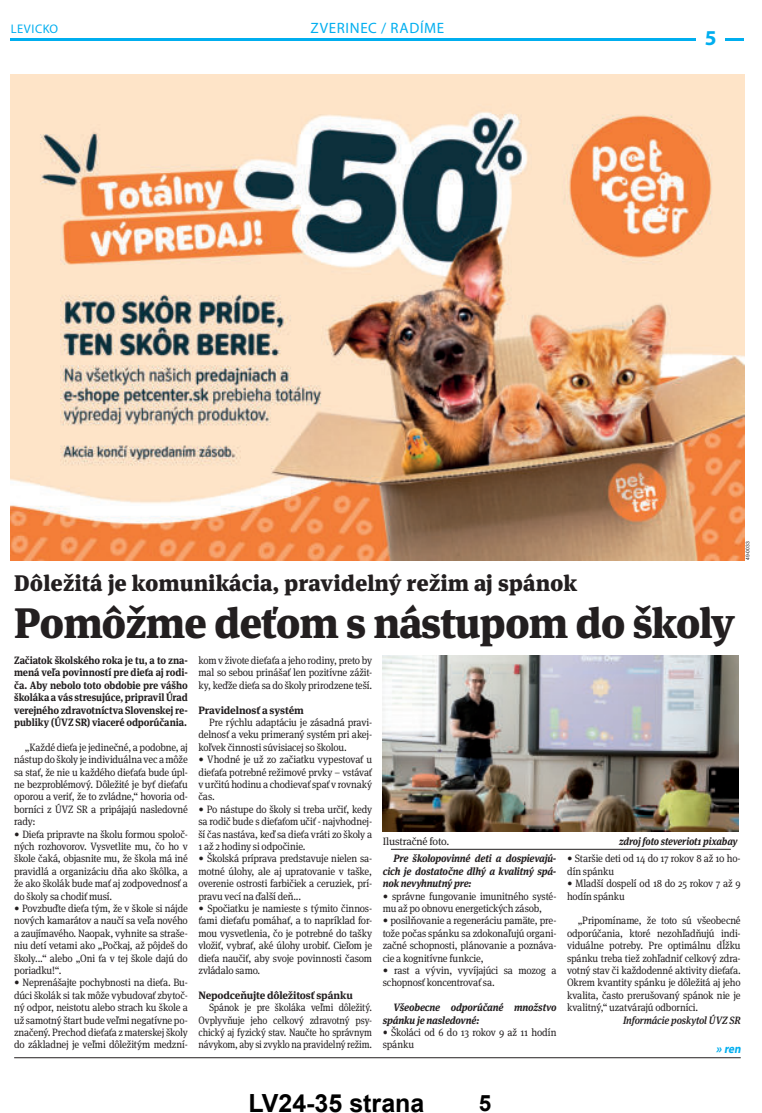
<style>
.page{position:relative;width:762px;height:1113px;background:#fff}
.page>*{position:absolute;margin:0;border:0;box-sizing:border-box;transform-origin:0 0}
.t1{font:900 42.5px "Meta Serif Pro";letter-spacing:-.025em;color:#231f20}
.t2{font:700 25px "Arial";color:#000}
.t3{font:900 22.5px "Meta Serif Pro";color:#231f20}
.t4{font:700 22.5px "Arial";color:#000}
.t5{font:700 21.25px "Myriad Pro";color:#00aeef}
.t6{font:15px "Myriad Pro";letter-spacing:.045em;color:#00aeef}
.t7{font:12.5px "Myriad Pro";letter-spacing:.04em;color:#00aeef}
.t8{font:italic 700 12.5px "Myriad Pro";color:#00aeef}
.t9{font:10.62px/12.4px "Meta Serif Pro";letter-spacing:-.015em;color:#231f20;text-align:justify}
.t10{font:10.62px/12.4px "Meta Serif Pro";letter-spacing:-.015em;color:#231f20;text-align:justify;scale:.93 1}
.t11{font:700 10.62px/12.4px "Meta Serif Pro";letter-spacing:-.015em;color:#231f20;text-align:justify;scale:.93 1}
.t12{font:10.62px/12.4px "Meta Serif Pro";letter-spacing:-.015em;color:#231f20;text-align:justify;scale:.89 1}
.t13{font:italic 700 10.62px/12.4px "Meta Serif Pro";letter-spacing:-.015em;color:#231f20;text-align:justify;scale:.93 1}
.t14{font:700 10.62px "Meta Serif Pro";letter-spacing:-.015em;color:#231f20}
.t15{font:italic 700 10.62px "Meta Serif Pro";letter-spacing:-.015em;color:#231f20;scale:.9 1}
.t16{font:italic 500 10.62px "Meta Serif Pro";letter-spacing:-.015em;color:#231f20;scale:.93 1}
.t17{font:5px "Arial";color:#231f20}
</style>
<div class="page">
<hr style="left:11px;top:38px;width:733px;height:3px;background:#00aeef">
<div style="left:696px;top:29px;width:29px;height:18px;background:#fff"></div>
<img style="left:11px;top:74px;width:733px;height:486px">
<hr style="left:14px;top:1057px;width:727px;height:1px;background:#231f20">
<img style="left:383px;top:655px;width:356px;height:176px">
<hr style="left:391px;top:849px;width:340px;height:1px;background:#231f20">
<p class="t7" style="left:11px;top:22px;width:49px">LEVICKO</p>
<h3 class="t6" style="left:310px;top:20px;width:135px">ZVERINEC / RADÍME</h3>
<h3 class="t5" style="left:705px;top:30px;width:13px">5</h3>
<p class="t17" style="left:745px;top:560px;width:20px;rotate:-90deg">49-0033</p>
<h3 class="t3" style="left:14px;top:573px;width:565px">Dôležitá je komunikácia, pravidelný režim aj spánok</h3>
<h1 class="t1" style="left:14px;top:604px;width:722px">Pomôžme deťom s nástupom do školy</h1>
<p class="t11" style="left:14px;top:654px;width:188px">Začiatok školského roka je tu, a to zna&shy;mená veľa povinností pre dieťa aj rodi&shy;ča. Aby nebolo toto obdobie pre vášho školáka a vás stresujúce, pripravil Úrad verejného zdravotníctva Slovenskej re&shy;publiky (ÚVZ SR) viaceré odporúčania.</p>
<p class="t10" style="left:14px;top:741px;width:188px;text-indent:11px">„Každé dieťa je jedinečné, a podobne, aj nástup do školy je individuálna vec a môže sa stať, že nie u každého dieťaťa bude úpl&shy;ne bezproblémový. Dôležité je byť dieťaťu oporou a veriť, že to zvládne,“ hovoria od&shy;borníci z ÚVZ SR a pripájajú nasledovné rady:</p>
<p class="t9" style="left:14px;top:827px;width:175px">• Dieťa pripravte na školu formou spoloč&shy;ných rozhovorov. Vysvetlite mu, čo ho v škole čaká, objasnite mu, že škola má iné pravidlá a organizáciu dňa ako škôlka, a že ako školák bude mať aj zodpovednosť a do školy sa chodiť musí.</p>
<p class="t9" style="left:14px;top:902px;width:175px">• Povzbuďte dieťa tým, že v škole si nájde nových kamarátov a naučí sa veľa nového a zaujímavého. Naopak, vyhnite sa straše&shy;niu detí vetami ako „Počkaj, až pôjdeš do školy...“ alebo „Oni ťa v tej škole dajú do poriadku!“.</p>
<p class="t9" style="left:14px;top:976px;width:175px">• Neprenášajte pochybnosti na dieťa. Bu&shy;dúci školák si tak môže vybudovať zbytoč&shy;ný odpor, neistotu alebo strach ku škole a už samotný štart bude veľmi negatívne po&shy;značený. Prechod dieťaťa z materskej školy do základnej je veľmi dôležitým medzní-</p>
<p class="t10" style="left:198px;top:654px;width:188px">kom v živote dieťaťa a jeho rodiny, preto by mal so sebou prinášať len pozitívne zážit&shy;ky, keďže dieťa sa do školy prirodzene teší.</p>
<p class="t14" style="left:198px;top:703px;width:107px">Pravidelnosť a systém</p>
<p class="t10" style="left:198px;top:716px;width:188px;text-indent:11px">Pre rýchlu adaptáciu je zásadná pravi&shy;delnosť a veku primeraný systém pri akej&shy;koľvek činnosti súvisiacej so školou.</p>
<p class="t9" style="left:198px;top:753px;width:175px">• Vhodné je už zo začiatku vypestovať u dieťaťa potrebné režimové prvky – vstávať v určitú hodinu a chodievať spať v rovnaký čas.</p>
<p class="t9" style="left:198px;top:803px;width:175px">• Po nástupe do školy si treba určiť, kedy sa rodič bude s dieťaťom učiť - najvhodnej&shy;ší čas nastáva, keď sa dieťa vráti zo školy a 1 až 2 hodiny si odpočinie.</p>
<p class="t9" style="left:198px;top:852px;width:175px">• Školská príprava predstavuje nielen sa&shy;motné úlohy, ale aj upratovanie v taške, overenie ostrosti farbičiek a ceruziek, prí&shy;pravu vecí na ďalší deň...</p>
<p class="t9" style="left:198px;top:902px;width:175px">• Spočiatku je namieste s týmito činnos&shy;ťami dieťaťu pomáhať, a to napríklad for&shy;mou vysvetlenia, čo je potrebné do tašky vložiť, vybrať, aké úlohy urobiť. Cieľom je dieťa naučiť, aby svoje povinnosti časom zvládalo samo.</p>
<p class="t14" style="left:198px;top:989px;width:156px">Nepodceňujte dôležitosť spánku</p>
<p class="t12" style="left:198px;top:1001px;width:197px;text-indent:11px">Spánok je pre školáka veľmi dôležitý.<br>Ovplyvňuje jeho celkový zdravotný psy&shy;chický aj fyzický stav. Naučte ho správnym návykom, aby si zvyklo na pravidelný režim.</p>
<p class="t9" style="left:383px;top:834px;width:68px">Ilustračné foto.</p>
<p class="t15" style="left:619px;top:836px;width:133px">zdroj foto steveriot1 pixabay</p>
<p class="t13" style="left:383px;top:853px;width:188px;text-indent:11px">Pre školopovinné deti a dospievajú&shy;cich je dostatočne dlhý a kvalitný spá&shy;nok nevyhnutný pre:</p>
<p class="t9" style="left:383px;top:889px;width:175px">• správne fungovanie imunitného systé&shy;mu až po obnovu energetických zásob,</p>
<p class="t9" style="left:383px;top:914px;width:175px">• posilňovanie a regeneráciu pamäte, pre&shy;tože počas spánku sa zdokonaľujú organi&shy;začné schopnosti, plánovanie a poznáva&shy;cie a kognitívne funkcie,</p>
<p class="t9" style="left:383px;top:964px;width:175px">• rast a vývin, vyvíjajúci sa mozog a schopnosť koncentrovať sa.</p>
<p class="t13" style="left:383px;top:1002px;width:188px;text-indent:11px">Všeobecne odporúčané množstvo spánku je nasledovné:</p>
<p class="t10" style="left:383px;top:1026px;width:188px">• Školáci od 6 do 13 rokov 9 až 11 hodín spánku</p>
<p class="t9" style="left:567px;top:852px;width:175px">• Staršie deti od 14 do 17 rokov 8 až 10 ho&shy;dín spánku</p>
<p class="t9" style="left:567px;top:877px;width:175px">• Mladší dospelí od 18 do 25 rokov 7 až 9 hodín spánku</p>
<p class="t10" style="left:567px;top:914px;width:188px;text-indent:11px">„Pripomíname, že toto sú všeobecné odporúčania, ktoré nezohľadňujú indi&shy;viduálne potreby. Pre optimálnu dĺžku spánku treba tiež zohľadniť celkový zdra&shy;votný stav či každodenné aktivity dieťaťa.<br>Okrem kvantity spánku je dôležitá aj jeho kvalita, často prerušovaný spánok nie je kvalitný,“ uzatvárajú odborníci.</p>
<p class="t16" style="left:623px;top:1014px;width:128px">Informácie poskytol ÚVZ SR</p>
<p class="t8" style="left:715px;top:1041px;width:28px">» ren</p>
<h2 class="t2" style="left:248px;top:1088px;width:177px">LV24-35 strana</h2>
<h3 class="t4" style="left:479px;top:1090px;width:14px">5</h3>
</div>
